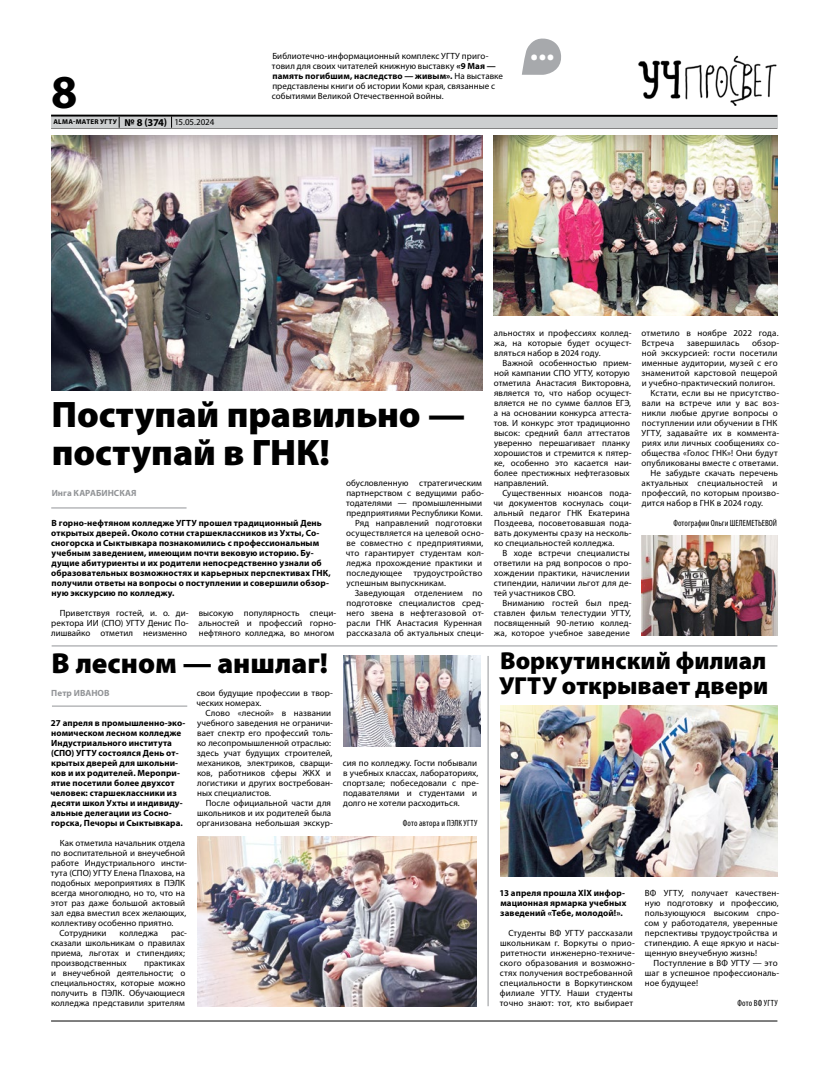
<style>
.page{position:relative;width:820px;height:1078px;background:#fff}
.page>*{position:absolute;margin:0;border:0;box-sizing:border-box;transform-origin:0 0}
.t1{font:700 47.4px "Myriad Pro";color:#000}
.t2{font:900 37px/38px "Myriad Pro";color:#000}
.t3{font:700 31.8px "Myriad Pro";color:#fff}
.t4{font:900 29px "Myriad Pro";color:#000}
.t5{font:900 24.6px/24.6px "Myriad Pro";color:#000}
.t6{font:9px/10px "Myriad Pro";letter-spacing:.01em;color:#000}
.t7{font:700 9px/10px "Myriad Pro";letter-spacing:.01em;color:#000}
.t8{font:condensed 9px "Myriad Pro";letter-spacing:.01em;color:#000}
.t9{font:700 9px "Myriad Pro";letter-spacing:.005em;color:#939598}
.t10{font:700 7px "Myriad Pro";letter-spacing:.04em;color:#000}
.s1{font-size:10.5px}
.s2{font-weight:400;font-size:9px}
.s3{font-weight:700}
</style>
<div class="page">
<hr style="left:51px;top:128px;width:726px;height:1px;background:#000">
<hr style="left:51px;top:115px;width:726px;height:2px;background:#000">
<div style="left:51px;top:117px;width:726px;height:11px;background:#cdcfd0"></div>
<svg style="left:171px;top:116px;width:1px;height:12px"></svg>
<hr style="left:51px;top:1020px;width:726px;height:1px;background:#000">
<img style="left:638px;top:55px;width:139px;height:50px">
<img style="left:51px;top:135px;width:431px;height:255px">
<img style="left:493px;top:135px;width:284px;height:180px">
<img style="left:641px;top:535px;width:136px;height:100px">
<img style="left:197px;top:836px;width:279px;height:169px">
<img style="left:343px;top:655px;width:137px;height:90px">
<hr style="left:52px;top:645px;width:725px;height:1px;background:#939598">
<hr style="left:487px;top:655px;width:1px;height:350px;background:#939598">
<img style="left:500px;top:705px;width:277px;height:170px">
<svg style="left:522px;top:38px;width:39px;height:37px"></svg>
<hr style="left:51px;top:507px;width:135px;height:1px;background:#939598">
<hr style="left:52px;top:705px;width:135px;height:1px;background:#939598">
<h1 class="t1" style="left:51px;top:61px;width:28px">8</h1>
<p class="t10" style="left:53px;top:117px;width:162px">ALMA-MATER УГТУ <span class="s1">№ 8 (374)</span> <span class="s2">15.05.2024</span></p>
<p class="t6" style="left:272px;top:51px;width:232px">Библиотечно-информационный комплекс УГТУ приго&shy;товил для своих читателей книжную выставку <span class="s3">«9 Мая — память погибшим, наследство — живым».</span> На выставке представлены книги об истории Коми края, связанные с событиями Великой Отечественной войны.</p>
<h3 class="t3" style="left:529px;top:29px;width:26px">...</h3>
<h2 class="t2" style="left:52px;top:396px;width:415px">Поступай правильно — поступай в ГНК!</h2>
<p class="t9" style="left:52px;top:487px;width:86px">Инга КАРАБИНСКАЯ</p>
<p class="t7" style="left:51px;top:517px;width:281px">В горно-нефтяном колледже УГТУ прошел традиционный День открытых дверей. Около сотни старшеклассников из Ухты, Со&shy;сногорска и Сыктывкара познакомились с профессиональным учебным заведением, имеющим почти вековую историю. Бу&shy;дущие абитуриенты и их родители непосредственно узнали об образовательных возможностях и карьерных перспективах ГНК, получили ответы на вопросы о поступлении и совершили обзор&shy;ную экскурсию по колледжу.</p>
<p class="t6" style="left:346px;top:477px;width:137px">обусловленную стратегическим</p>
<p class="t6" style="left:346px;top:487px;width:139px">партнерством с ведущими рабо-</p>
<p class="t6" style="left:346px;top:497px;width:137px">тодателями — промышленными</p>
<p class="t6" style="left:346px;top:507px;width:138px">предприятиями Республики Коми.</p>
<p class="t6" style="left:355px;top:517px;width:128px">Ряд направлений подготовки</p>
<p class="t6" style="left:346px;top:527px;width:139px">осуществляется на целевой осно-</p>
<p class="t6" style="left:346px;top:537px;width:138px">ве совместно с предприятиями,</p>
<p class="t6" style="left:345px;top:547px;width:140px">что гарантирует студентам кол-</p>
<p class="t6" style="left:346px;top:557px;width:137px">леджа прохождение практики и</p>
<p class="t6" style="left:346px;top:567px;width:137px">последующее трудоустройство</p>
<p class="t6" style="left:346px;top:577px;width:101px">успешным выпускникам.</p>
<p class="t6" style="left:354px;top:587px;width:129px">Заведующая отделением по</p>
<p class="t6" style="left:346px;top:597px;width:139px">подготовке специалистов сред-</p>
<p class="t6" style="left:346px;top:607px;width:139px">него звена в нефтегазовой от-</p>
<p class="t6" style="left:346px;top:617px;width:137px">расли ГНК Анастасия Куренная</p>
<p class="t6" style="left:346px;top:627px;width:139px">рассказала об актуальных специ-</p>
<p class="t6" style="left:51px;top:607px;width:139px;text-align:justify;text-indent:9px">Приветствуя гостей, и. о. ди&shy;ректора ИИ (СПО) УГТУ Денис По&shy;лишвайко отметил неизменно</p>
<p class="t6" style="left:198px;top:607px;width:139px;text-align:justify">высокую популярность специ&shy;альностей и профессий горно&shy;нефтяного колледжа, во многом</p>
<p class="t6" style="left:493px;top:327px;width:139px;text-align:justify">альностях и профессиях коллед&shy;жа, на которые будет осущест&shy;вляться набор в 2024 году.</p>
<p class="t6" style="left:493px;top:357px;width:139px;text-indent:9px">Важной особенностью прием&shy;ной кампании СПО УГТУ, которую отметила Анастасия Викторовна, является то, что набор осущест&shy;вляется не по сумме баллов ЕГЭ, а на основании конкурса аттеста&shy;тов. И конкурс этот традиционно высок: средний балл аттестатов уверенно перешагивает планку хорошистов и стремится к пятер&shy;ке, особенно это касается наи&shy;более престижных нефтегазовых направлений.</p>
<p class="t6" style="left:493px;top:487px;width:140px;text-indent:9px">Существенных нюансов пода&shy;чи документов коснулась соци&shy;альный педагог ГНК Екатерина<br>Поздеева, посоветовавшая пода&shy;вать документы сразу на несколь&shy;ко специальностей колледжа.</p>
<p class="t6" style="left:493px;top:547px;width:139px;text-indent:9px">В ходе встречи специалисты ответили на ряд вопросов о про&shy;хождении практики, начислении стипендии, наличии льгот для де&shy;тей участников СВО.</p>
<p class="t6" style="left:493px;top:597px;width:139px;text-align:justify;text-indent:9px">Вниманию гостей был пред&shy;ставлен фильм телестудии УГТУ, посвященный 90-летию коллед&shy;жа, которое учебное заведение</p>
<p class="t6" style="left:641px;top:327px;width:138px">отметило в ноябре 2022 года.<br>Встреча</p>
<p class="t6" style="left:686px;top:337px;width:54px">завершилась</p>
<p class="t6" style="left:751px;top:337px;width:29px">обзор-</p>
<p class="t6" style="left:641px;top:347px;width:137px">ной экскурсией: гости посетили</p>
<p class="t6" style="left:641px;top:357px;width:137px">именные аудитории, музей с его</p>
<p class="t6" style="left:641px;top:367px;width:137px">знаменитой карстовой пещерой</p>
<p class="t6" style="left:641px;top:377px;width:135px">и учебно-практический полигон.</p>
<p class="t6" style="left:650px;top:387px;width:130px">Кстати, если вы не присутство-</p>
<p class="t6" style="left:641px;top:397px;width:139px">вали на встрече или у вас воз-</p>
<p class="t6" style="left:641px;top:407px;width:137px">никли любые другие вопросы о</p>
<p class="t6" style="left:641px;top:417px;width:137px">поступлении или обучении в ГНК</p>
<p class="t6" style="left:641px;top:427px;width:139px">УГТУ, задавайте их в коммента-</p>
<p class="t6" style="left:641px;top:437px;width:139px">риях или личных сообщениях со-</p>
<p class="t6" style="left:641px;top:447px;width:138px">общества «Голос ГНК»! Они будут</p>
<p class="t6" style="left:641px;top:457px;width:138px">опубликованы вместе с ответами.</p>
<p class="t6" style="left:650px;top:467px;width:129px">Не забудьте скачать перечень</p>
<p class="t6" style="left:641px;top:477px;width:137px">актуальных специальностей и</p>
<p class="t6" style="left:641px;top:487px;width:139px">профессий, по которым произво-</p>
<p class="t6" style="left:641px;top:497px;width:123px">дится набор в ГНК в 2024 году.</p>
<p class="t8" style="left:673px;top:517px;width:105px">Фотографии Ольги ШЕЛЕМЕТЬЕВОЙ</p>
<h3 class="t4" style="left:52px;top:646px;width:278px">В лесном — аншлаг!</h3>
<h3 class="t5" style="left:499px;top:649px;width:271px">Воркутинский филиал<br>УГТУ открывает двери</h3>
<p class="t6" style="left:196px;top:687px;width:138px">свои будущие профессии в твор&shy;ческих номерах.</p>
<p class="t6" style="left:197px;top:707px;width:138px;text-indent:9px">Слово «лесной» в названии учебного заведения не ограничи&shy;вает спектр его профессий толь&shy;ко лесопромышленной отраслью: здесь учат будущих строителей, механиков, электриков, сварщи&shy;ков, работников сферы ЖКХ и логистики и других востребован&shy;ных специалистов.</p>
<p class="t6" style="left:197px;top:797px;width:138px;text-indent:9px">После официальной части для школьников и их родителей была организована небольшая экскур-</p>
<p class="t9" style="left:51px;top:686px;width:60px">Петр ИВАНОВ</p>
<p class="t7" style="left:50px;top:717px;width:136px">27 апреля в промышленно-эко&shy;номическом лесном колледже<br>Индустриального института (СПО) УГТУ состоялся День от&shy;крытых дверей для школьни&shy;ков и их родителей. Меропри&shy;ятие посетили более двухсот человек: старшеклассники из десяти школ Ухты и индивиду&shy;альные делегации из Сосно&shy;горска, Печоры и Сыктывкара.</p>
<p class="t6" style="left:60px;top:837px;width:127px">Как отметила начальник отдела</p>
<p class="t6" style="left:51px;top:847px;width:135px">по воспитательной и внеучебной</p>
<p class="t6" style="left:51px;top:857px;width:137px">работе Индустриального инсти-</p>
<p class="t6" style="left:51px;top:867px;width:136px">тута (СПО) УГТУ Елена Плахова, на</p>
<p class="t6" style="left:51px;top:877px;width:135px">подобных мероприятиях в ПЭЛК</p>
<p class="t6" style="left:51px;top:887px;width:136px">всегда многолюдно, но то, что на</p>
<p class="t6" style="left:51px;top:897px;width:135px">этот раз даже большой актовый</p>
<p class="t6" style="left:51px;top:907px;width:137px">зал едва вместил всех желающих,</p>
<p class="t6" style="left:51px;top:917px;width:124px">коллективу особенно приятно.</p>
<p class="t6" style="left:59px;top:927px;width:49px">Сотрудники</p>
<p class="t6" style="left:119px;top:927px;width:40px">колледжа</p>
<p class="t6" style="left:342px;top:757px;width:138px">сия по колледжу. Гости побывали в учебных классах, лабораториях, спортзале; побеседовали с пре&shy;подавателями и студентами и долго не хотели расходиться.</p>
<p class="t8" style="left:402px;top:817px;width:76px">Фото автора и ПЭЛК УГТУ</p>
<p class="t7" style="left:499px;top:887px;width:128px">13 апреля прошла XlX инфор&shy;мационная ярмарка учебных заведений «Тебе, молодой!».</p>
<p class="t6" style="left:499px;top:927px;width:136px;text-indent:9px">Студенты ВФ УГТУ рассказали школьникам г. Воркуты о прио&shy;ритетности инженерно-техниче&shy;ского образования и возможно&shy;стях получения востребованной специальности в Воркутинском филиале УГТУ. Наши студенты точно знают: тот, кто выбирает</p>
<p class="t6" style="left:644px;top:887px;width:136px">ВФ УГТУ, получает качествен&shy;ную подготовку и профессию, пользующуюся высоким спро&shy;сом у работодателя, уверенные перспективы трудоустройства и стипендию. А еще яркую и насы&shy;щенную внеучебную жизнь!</p>
<p class="t6" style="left:644px;top:957px;width:136px;text-indent:9px">Поступление в ВФ УГТУ — это шаг в успешное профессиональ&shy;ное будущее!</p>
<p class="t8" style="left:737px;top:997px;width:42px">Фото ВФ УГТУ</p>
<p class="t6" style="left:51px;top:927px;width:138px;text-indent:120px">рас&shy;сказали школьникам о правилах приема, льготах и стипендиях; производственных</p>
<p class="t6" style="left:51px;top:957px;width:136px;text-align:justify;text-indent:93px">практиках и внеучебной деятельности; о специальностях, которые можно получить в ПЭЛК. Обучающиеся колледжа представили зрителям</p>
</div>
